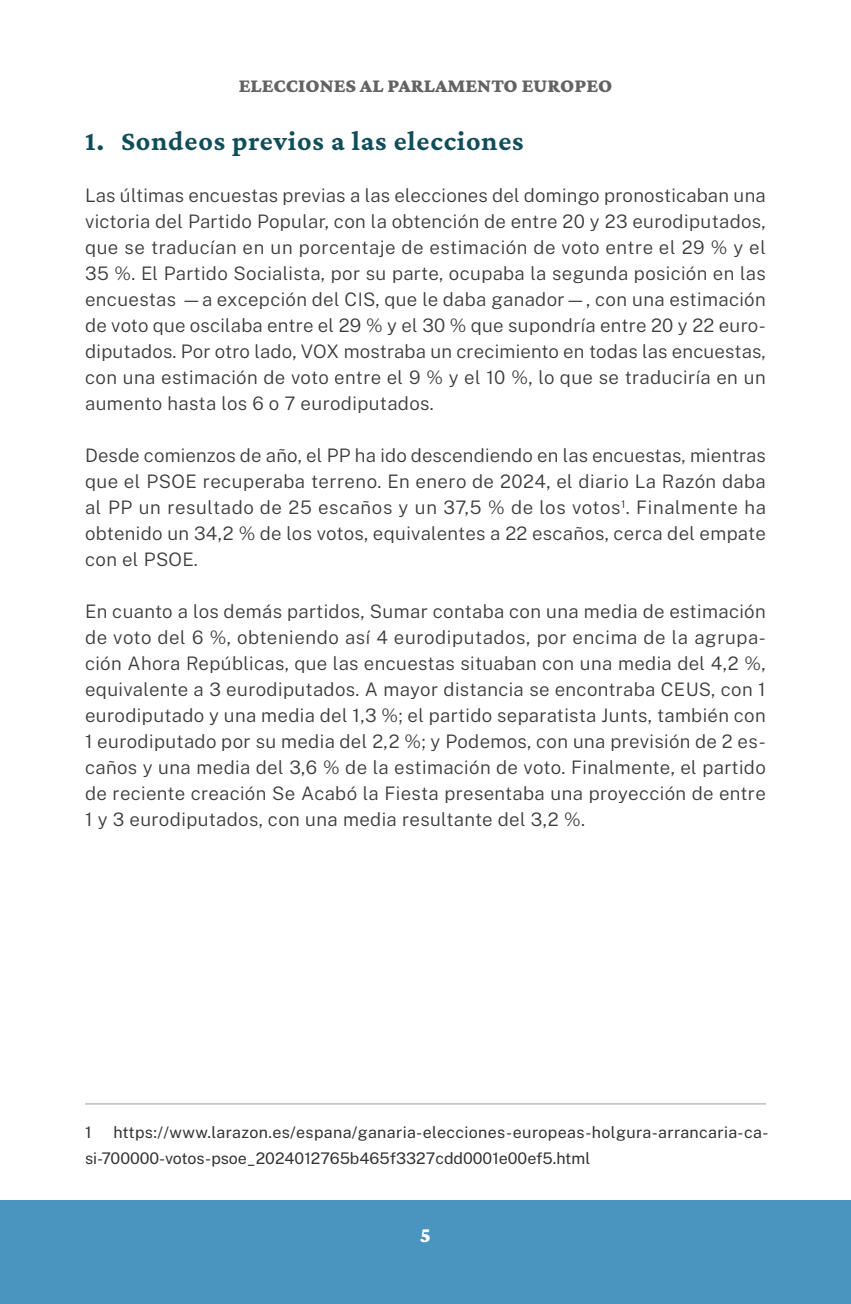
<style>
.page{position:relative;width:851px;height:1304px;background:#fff}
.page>*{position:absolute;margin:0;border:0;box-sizing:border-box;transform-origin:0 0}
.t1{font:700 28px "Crimson Pro";letter-spacing:.03em;color:#0f4d5a}
.t2{font:900 22px "Crimson Pro";color:#fff}
.t3{font:900 20px "Crimson Pro";color:#646363}
.t4{font:300 18.6px/26px "Public Sans";letter-spacing:.02em;color:#3c3c3b;text-align:justify}
.t5{font:16px/26px "Public Sans";letter-spacing:.005em;color:#333332}
</style>
<div class="page">
<div style="left:0;top:1200px;width:850px;height:104px;background:#4995c0"></div>
<hr style="left:85px;top:1103px;width:680px;height:1px;background:#9d9d9c">
<p class="t3" style="left:239px;top:72px;width:375px">ELECCIONES AL PARLAMENTO EUROPEO</p>
<h1 class="t1" style="left:85px;top:123px;width:440px">1. Sondeos previos a las elecciones</h1>
<p class="t4" style="left:85px;top:181px;width:682px">Las últimas encuestas previas a las elecciones del domingo pronosticaban una victoria del Partido Popular, con la obtención de entre 20 y 23 eurodiputados, que se traducían en un porcentaje de estimación de voto entre el 29 % y el 35 %. El Partido Socialista, por su parte, ocupaba la segunda posición en las encuestas —a excepción del CIS, que le daba ganador—, con una estimación de voto que oscilaba entre el 29 % y el 30 % que supondría entre 20 y 22 euro&shy;diputados. Por otro lado, VOX mostraba un crecimiento en todas las encuestas, con una estimación de voto entre el 9 % y el 10 %, lo que se traduciría en un aumento hasta los 6 o 7 eurodiputados.</p>
<p class="t4" style="left:85px;top:441px;width:682px">Desde comienzos de año, el PP ha ido descendiendo en las encuestas, mientras que el PSOE recuperaba terreno. En enero de 2024, el diario La Razón daba al PP un resultado de 25 escaños y un 37,5 % de los votos<sup>1</sup>. Finalmente ha obtenido un 34,2 % de los votos, equivalentes a 22 escaños, cerca del empate con el PSOE.</p>
<p class="t4" style="left:85px;top:597px;width:682px">En cuanto a los demás partidos, Sumar contaba con una media de estimación de voto del 6 %, obteniendo así 4 eurodiputados, por encima de la agrupa&shy;ción Ahora Repúblicas, que las encuestas situaban con una media del 4,2 %, equivalente a 3 eurodiputados. A mayor distancia se encontraba CEUS, con 1 eurodiputado y una media del 1,3 %; el partido separatista Junts, también con 1 eurodiputado por su media del 2,2 %; y Podemos, con una previsión de 2 es&shy;caños y una media del 3,6 % de la estimación de voto. Finalmente, el partido de reciente creación Se Acabó la Fiesta presentaba una proyección de entre 1 y 3 eurodiputados, con una media resultante del 3,2 %.</p>
<p class="t5" style="left:85px;top:1118px;width:684px;text-indent:28px">https://www.larazon.es/espana/ganaria-elecciones-europeas-holgura-arrancaria-ca&shy;si-700000-votos-psoe_2024012765b465f3327cdd0001e00ef5.html</p>
<p class="t5" style="left:85px;top:1118px;width:8px">1</p>
<p class="t2" style="left:420px;top:1221px;width:13px">5</p>
</div>
